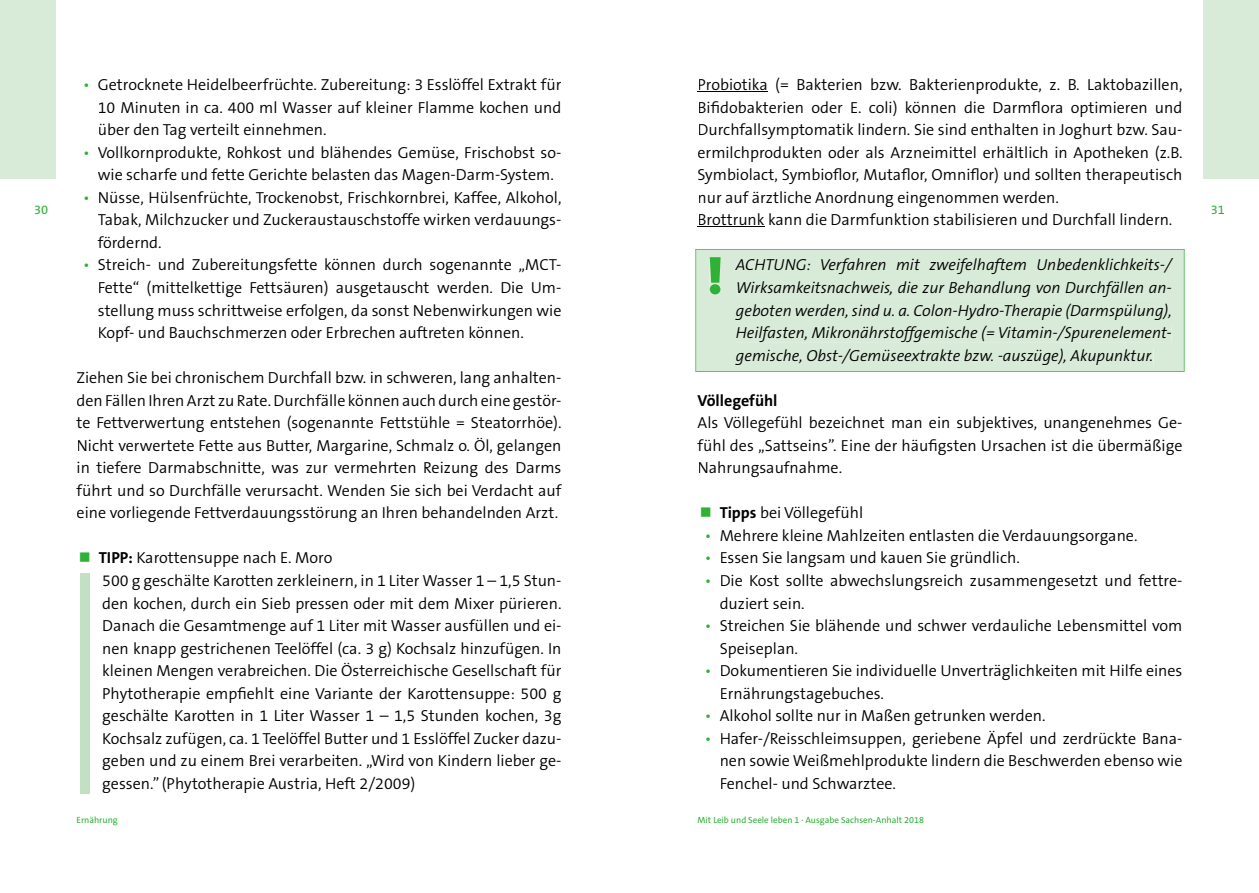
<style>
.page{position:relative;width:1259px;height:893px;background:#fff}
.page>*{position:absolute;margin:0;border:0;box-sizing:border-box;transform-origin:0 0}
.t1{font:900 51px "The Sans B9";color:#2eb135}
.t2{font:300 16.05px/22.5px "The Sans B4";color:#000;text-align:justify}
.t3{font:italic 300 16.05px/22.5px "The Sans B4";color:#000;text-align:justify}
.t4{font:700 16.05px "The Sans B7";color:#000}
.t5{font:12.75px "The Sans B5 Plain";color:#2eb135}
.t6{font:9px "The Sans B5 Plain";color:#2eb135}
.s1{color:#2eb135}
.s2{font-family:"The Sans B7";font-weight:700}
</style>
<div class="page">
<div style="left:0;top:0;width:55px;height:179px;background:#d8ead8"></div>
<div style="left:1203px;top:0;width:56px;height:179px;background:#d8ead8"></div>
<div style="left:80px;top:573px;width:9px;height:221px;background:#c3dfc4"></div>
<hr style="left:697px;top:91px;width:70px;height:1px;background:#000">
<hr style="left:697px;top:227px;width:67px;height:1px;background:#000">
<div style="left:695px;top:249px;width:489px;height:123px;background:#d8ead8"></div>
<p class="t5" style="left:34px;top:203px;width:16px">30</p>
<p class="t2" style="left:98px;top:74px;width:465px;text-indent:-15px"><span class="s1">•</span> Getrocknete Heidelbeerfrüchte. Zubereitung: 3 Esslöffel Extrakt für 10 Minuten in ca. 400 ml Wasser auf kleiner Flamme kochen und über den Tag verteilt einnehmen.</p>
<p class="t2" style="left:83px;top:142px;width:480px;text-align:center"><span class="s1">•</span> Vollkornprodukte, Rohkost und blähendes Gemüse, Frischobst so&shy;wie scharfe und fette Gerichte belasten das Magen-Darm-System.</p>
<p class="t2" style="left:98px;top:187px;width:465px;text-indent:-15px"><span class="s1">•</span> Nüsse, Hülsenfrüchte, Trockenobst, Frischkornbrei, Kaffee, Alkohol, Tabak, Milchzucker und Zuckeraustauschstoffe wirken verdauungs&shy;fördernd.</p>
<p class="t2" style="left:98px;top:254px;width:465px;text-indent:-15px"><span class="s1">•</span> Streich- und Zubereitungsfette können durch sogenannte „MCT-Fette“ (mittelkettige Fettsäuren) ausgetauscht werden. Die Um&shy;stellung muss schrittweise erfolgen, da sonst Nebenwirkungen wie Kopf- und Bauchschmerzen oder Erbrechen auftreten können.</p>
<p class="t2" style="left:77px;top:367px;width:486px">Ziehen Sie bei chronischem Durchfall bzw. in schweren, lang anhalten&shy;den Fällen Ihren Arzt zu Rate. Durchfälle können auch durch eine gestör&shy;te Fettverwertung entstehen (sogenannte Fettstühle = Steatorrhöe).<br>Nicht verwertete Fette aus Butter, Margarine, Schmalz o. Öl, gelangen in tiefere Darmabschnitte, was zur vermehrten Reizung des Darms führt und so Durchfälle verursacht. Wenden Sie sich bei Verdacht auf eine vorliegende Fettverdauungsstörung an Ihren behandelnden Arzt.</p>
<p class="t2" style="left:102px;top:547px;width:461px;text-align:left;text-indent:-24px"><span class="s1">■</span> <span class="s2">TIPP:</span> Karottensuppe nach E. Moro<br>500 g geschälte Karotten zerkleinern, in 1 Liter Wasser 1 – 1,5 Stun&shy;den kochen, durch ein Sieb pressen oder mit dem Mixer pürieren.<br>Danach die Gesamtmenge auf 1 Liter mit Wasser ausfüllen und ei&shy;nen knapp gestrichenen Teelöffel (ca. 3 g) Kochsalz hinzufügen. In kleinen Mengen verabreichen. Die Österreichische Gesellschaft für Phytotherapie empfiehlt eine Variante der Karottensuppe: 500 g geschälte Karotten in 1 Liter Wasser 1 – 1,5 Stunden kochen, 3g Kochsalz zufügen, ca. 1 Teelöffel Butter und 1 Esslöffel Zucker dazu&shy;geben und zu einem Brei verarbeiten. „Wird von Kindern lieber ge&shy;gessen.” (Phytotherapie Austria, Heft 2/2009)</p>
<p class="t2" style="left:697px;top:74px;width:486px;text-align:left">Probiotika (= Bakterien bzw. Bakterienprodukte, z. B. Laktobazillen, Bifidobakterien oder E. coli) können die Darmflora optimieren und Durchfallsymptomatik lindern. Sie sind enthalten in Joghurt bzw. Sau&shy;ermilchprodukten oder als Arzneimittel erhältlich in Apotheken (z.B.<br>Symbiolact, Symbioflor, Mutaflor, Omniflor) und sollten therapeutisch nur auf ärztliche Anordnung eingenommen werden.<br>Brottrunk kann die Darmfunktion stabilisieren und Durchfall lindern.</p>
<h1 class="t1" style="left:706px;top:249px;width:18px">!</h1>
<p class="t3" style="left:736px;top:254px;width:437px;text-indent:84px">Verfahren mit zweifelhaftem Unbedenklichkeits-/ Wirksamkeitsnachweis, die zur Behandlung von Durchfällen an&shy;geboten werden, sind u. a. Colon-Hydro-Therapie (Darmspülung), Heilfasten, Mikronährstoffgemische (= Vitamin-/Spurenelement&shy;gemische, Obst-/Gemüseextrakte bzw. -auszüge), Akupunktur.</p>
<p class="t3" style="left:736px;top:254px;width:77px">ACHTUNG:</p>
<p class="t4" style="left:697px;top:392px;width:82px">Völlegefühl</p>
<p class="t2" style="left:697px;top:412px;width:486px">Als Völlegefühl bezeichnet man ein subjektives, unangenehmes Ge&shy;fühl des „Sattseins”. Eine der häufigsten Ursachen ist die übermäßige Nahrungsaufnahme.</p>
<p class="t2" style="left:699px;top:502px;width:165px"><span class="s1">■</span> <span class="s2">Tipps</span> bei Völlegefühl</p>
<p class="t2" style="left:705px;top:525px;width:434px"><span class="s1">•</span> Mehrere kleine Mahlzeiten entlasten die Verdauungsorgane.</p>
<p class="t2" style="left:705px;top:547px;width:316px"><span class="s1">•</span> Essen Sie langsam und kauen Sie gründlich.</p>
<p class="t2" style="left:719px;top:570px;width:464px;text-indent:-15px"><span class="s1">•</span> Die Kost sollte abwechslungsreich zusammengesetzt und fettre&shy;duziert sein.</p>
<p class="t2" style="left:719px;top:615px;width:464px;text-indent:-15px"><span class="s1">•</span> Streichen Sie blähende und schwer verdauliche Lebensmittel vom<br>Speiseplan.</p>
<p class="t2" style="left:719px;top:660px;width:464px;text-indent:-15px"><span class="s1">•</span> Dokumentieren Sie individuelle Unverträglichkeiten mit Hilfe eines<br>Ernährungstagebuches.</p>
<p class="t2" style="left:705px;top:705px;width:342px"><span class="s1">•</span> Alkohol sollte nur in Maßen getrunken werden.</p>
<p class="t2" style="left:719px;top:727px;width:464px;text-indent:-15px"><span class="s1">•</span> Hafer-/Reisschleimsuppen, geriebene Äpfel und zerdrückte Bana&shy;nen sowie Weißmehlprodukte lindern die Beschwerden ebenso wie Fenchel- und Schwarztee.</p>
<p class="t6" style="left:77px;top:815px;width:43px">Ernährung</p>
<p class="t6" style="left:697px;top:815px;width:228px">Mit Leib und Seele leben 1 · Ausgabe Sachsen-Anhalt 2018</p>
<p class="t5" style="left:1210px;top:203px;width:16px">31</p>
</div>
